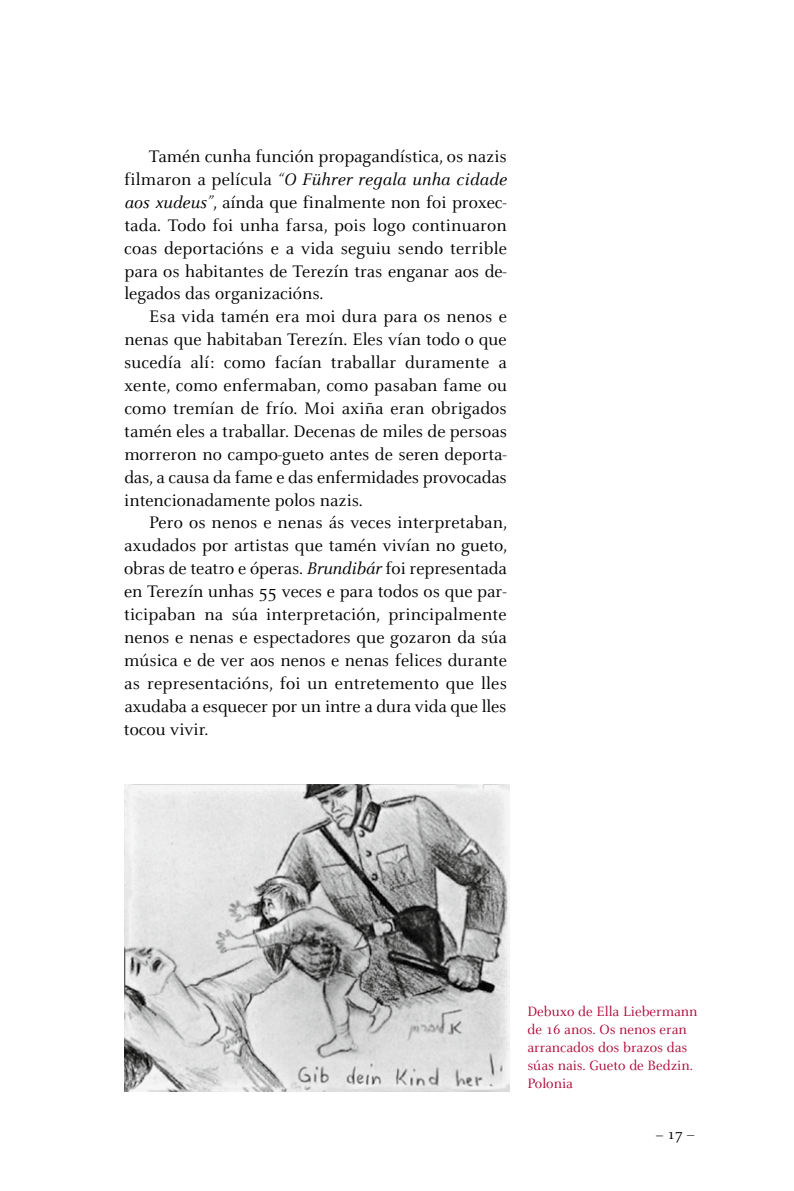
<style>
.page{position:relative;width:794px;height:1191px;background:#fff}
.page>*{position:absolute;margin:0;border:0;box-sizing:border-box;transform-origin:0 0}
.t1{font:18.38px/22.9px "Celeste";color:#000;text-align:justify}
.t2{font:15.75px "Celeste";color:#000}
.t3{font:14.88px/17.8px "Celeste";color:#ae0c3a}
.s1{font-style:italic}
.s2{font-family:"Granjon SC"}
</style>
<div class="page">
<img style="left:124px;top:784px;width:385px;height:307px">
<p class="t1" style="left:124px;top:145px;width:384px;text-indent:25px">Tamén cunha función propagandística, os nazis filmaron a película <span class="s1">“O Führer regala unha cidade aos xudeus”</span>, aínda que finalmente non foi proxec&shy;tada. Todo foi unha farsa, pois logo continuaron coas deportacións e a vida seguiu sendo terrible para os habitantes de Terezín tras enganar aos de&shy;legados das organizacións.</p>
<p class="t1" style="left:124px;top:306px;width:384px;text-indent:25px">Esa vida tamén era moi dura para os nenos e nenas que habitaban Terezín. Eles vían todo o que sucedía alí: como facían traballar duramente a xente, como enfermaban, como pasaban fame ou como tremían de frío. Moi axiña eran obrigados tamén eles a traballar. Decenas de miles de persoas morreron no campo-gueto antes de seren deporta&shy;das, a causa da fame e das enfermidades provocadas intencionadamente polos nazis.</p>
<p class="t1" style="left:124px;top:512px;width:385px;text-indent:25px">Pero os nenos e nenas ás veces interpretaban, axudados por artistas que tamén vivían no gueto, obras de teatro e óperas. <span class="s1">Brundibár</span> foi representada en Terezín unhas 55 veces e para todos os que par&shy;ticipaban na súa interpretación, principalmente nenos e nenas e espectadores que gozaron da súa música e de ver aos nenos e nenas felices durante as representacións, foi un entretemento que lles axudaba a esquecer por un intre a dura vida que lles tocou vivir.</p>
<p class="t3" style="left:527px;top:1003px;width:172px">Debuxo de Ella Liebermann de 16 anos. Os nenos eran arrancados dos brazos das súas nais. Gueto de Bedzin.<br>Polonia</p>
<p class="t2" style="left:656px;top:1126px;width:40px"><span class="s2">–</span>17–</p>
</div>
